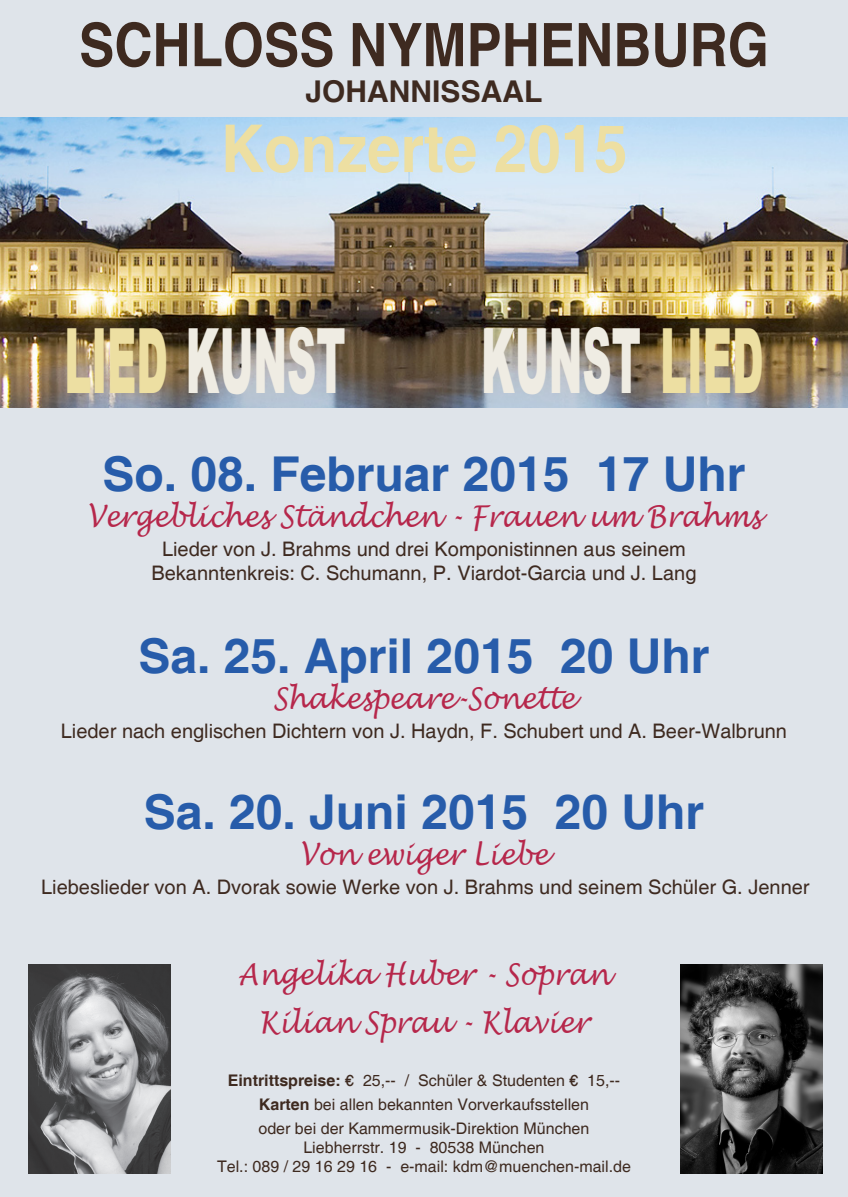
<style>
.page{position:relative;width:848px;height:1197px;background:#fff}
.page>*{position:absolute;margin:0;border:0;box-sizing:border-box;transform-origin:0 0}
.t1{font:900 90px "Arial";color:#efece3;scale:.45 1}
.t2{font:700 66px "Helvetica";color:#eddfa2;scale:.91 1}
.t3{font:700 60px "Helvetica";color:#3e2a20;scale:.88 1}
.t4{font:700 48px "Helvetica";color:#275caa}
.t5{font:italic 30px/48px "Lucida Handwriting";color:#b6274b;text-align:center;scale:.88 1}
.t6{font:700 30px "Helvetica";color:#3e2a20}
.t7{font:20px/24px "Helvetica";color:#3e2a20;text-align:center}
.t8{font:16px/24px "Helvetica";color:#3e2a20;text-align:center}
.s1{color:#eddfa2}
.s2{font-weight:700}
</style>
<div class="page">
<div style="left:0;top:0;width:848px;height:1196px;background:#dfe4ea"></div>
<img style="left:0;top:117px;width:848px;height:290px">
<img style="left:28px;top:964px;width:142px;height:209px">
<img style="left:680px;top:964px;width:142px;height:209px">
<h3 class="t3" style="left:79px;top:8px;width:785px">SCHLOSS NYMPHENBURG</h3>
<h3 class="t6" style="left:305px;top:73px;width:238px">JOHANNISSAAL</h3>
<h2 class="t2" style="left:220px;top:108px;width:449px">Konzerte 2015</h2>
<h1 class="t1" style="left:64px;top:295px;width:626px"><span class="s1">LIED</span> KUNST</h1>
<h1 class="t1" style="left:481px;top:295px;width:629px">KUNST <span class="s1">LIED</span></h1>
<h3 class="t4" style="left:102px;top:445px;width:644px">So. 08. Februar 2015 17 Uhr</h3>
<h3 class="t5" style="left:87px;top:493px;width:767px">Vergebliches Ständchen - Frauen um Brahms</h3>
<p class="t7" style="left:151px;top:537px;width:546px">Lieder von J. Brahms und drei Komponistinnen aus seinem<br>Bekanntenkreis: C. Schumann, P. Viardot-Garcia und J. Lang</p>
<h3 class="t4" style="left:138px;top:626px;width:572px">Sa. 25. April 2015 20 Uhr</h3>
<h3 class="t5" style="left:273px;top:675px;width:345px">Shakespeare-Sonette</h3>
<p class="t7" style="left:61px;top:719px;width:727px">Lieder nach englischen Dichtern von J. Haydn, F. Schubert und A. Beer-Walbrunn</p>
<h3 class="t4" style="left:144px;top:782px;width:562px">Sa. 20. Juni 2015 20 Uhr</h3>
<h3 class="t5" style="left:300px;top:831px;width:284px">Von ewiger Liebe</h3>
<p class="t7" style="left:41px;top:875px;width:770px">Liebeslieder von A. Dvorak sowie Werke von J. Brahms und seinem Schüler G. Jenner</p>
<h3 class="t5" style="left:238px;top:951px;width:423px">Angelika Huber - Sopran<br>Kilian Sprau - Klavier</h3>
<p class="t8" style="left:228px;top:1068px;width:394px"><span class="s2">Eintrittspreise:</span> € 25,-- / Schüler &amp; Studenten € 15,--<br><span class="s2">Karten</span> bei allen bekannten Vorverkaufsstellen<br>oder bei der Kammermusik-Direktion München</p>
<p class="t8" style="left:217px;top:1137px;width:415px;line-height:19.2px">Liebherrstr. 19 - 80538 München<br>Tel.: 089 / 29 16 29 16 - e-mail: kdm@muenchen-mail.de</p>
</div>
